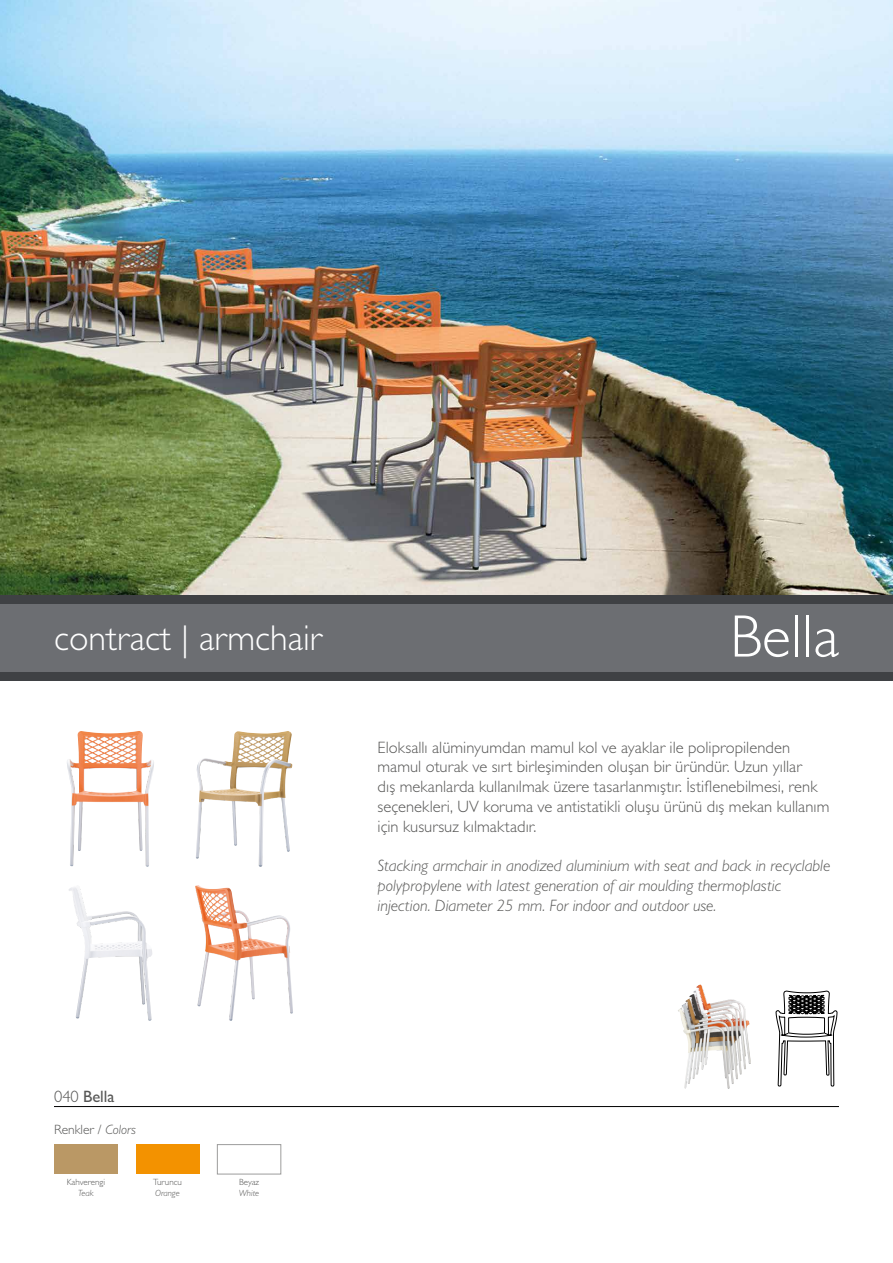
<style>
.page{position:relative;width:893px;height:1263px;background:#fff}
.page>*{position:absolute;margin:0;border:0;box-sizing:border-box;transform-origin:0 0}
.t1{font:300 60.15px "Gill Sans";color:#fff}
.t2{font:300 36px "Gill Sans";color:#fff}
.t3{font:300 16.5px/19.8px "Gill Sans";letter-spacing:.005em;color:#575756}
.t4{font:italic 300 16.5px/19.8px "Gill Sans";color:#575756}
.t5{font:16.5px "Gill Sans";color:#575756}
.t6{font:300 13.5px "Gill Sans";color:#575756}
.t7{font:300 9px "Gill Sans";color:#575756}
.t8{font:italic 300 9px "Gill Sans";color:#575756}
.s1{font-weight:300}
.s2{font-style:italic}
</style>
<div class="page">
<div style="left:136px;top:1144px;width:63px;height:30px;background:#f39200"></div>
<div style="left:54px;top:1144px;width:64px;height:30px;background:#ba9865"></div>
<div style="left:217px;top:1144px;width:64px;height:30px;background:#fff;border:1px solid #9d9d9c"></div>
<img style="left:0;top:0;width:893px;height:595px">
<img style="left:67px;top:731px;width:87px;height:136px">
<img style="left:69px;top:887px;width:83px;height:134px">
<img style="left:195px;top:885px;width:98px;height:136px">
<img style="left:196px;top:731px;width:96px;height:136px">
<img style="left:678px;top:984px;width:52px;height:105px">
<svg style="left:776px;top:990px;width:61px;height:118px"></svg>
<div style="left:0;top:604px;width:893px;height:68px;background:#6c6e72"></div>
<div style="left:0;top:672px;width:893px;height:8px;background:#3f4144"></div>
<div style="left:0;top:595px;width:893px;height:9px;background:#3f4144"></div>
<hr style="left:54px;top:1106px;width:785px;height:1px;background:#000">
<h2 class="t2" style="left:54px;top:617px;width:269px">contract | armchair</h2>
<h1 class="t1" style="left:730px;top:601px;width:111px">Bella</h1>
<p class="t5" style="left:54px;top:1087px;width:62px"><span class="s1">040</span> Bella</p>
<p class="t6" style="left:54px;top:1122px;width:84px">Renkler / <span class="s2">Colors</span></p>
<p class="t7" style="left:67px;top:1177px;width:40px">Kahverengi</p>
<p class="t8" style="left:78px;top:1188px;width:17px">Teak</p>
<p class="t7" style="left:153px;top:1177px;width:30px">Turuncu</p>
<p class="t8" style="left:155px;top:1188px;width:26px">Orange</p>
<p class="t7" style="left:239px;top:1177px;width:22px">Beyaz</p>
<p class="t8" style="left:239px;top:1188px;width:22px">White</p>
<p class="t3" style="left:378px;top:737px;width:453px">Eloksallı alüminyumdan mamul kol ve ayaklar ile polipropilenden mamul oturak ve sırt birleşiminden oluşan bir üründür. Uzun yıllar<br>dış mekanlarda kullanılmak üzere tasarlanmıştır. İstiflenebilmesi, renk seçenekleri, UV koruma ve antistatikli oluşu ürünü dış mekan kullanım için kusursuz kılmaktadır.</p>
<p class="t4" style="left:378px;top:856px;width:454px">Stacking armchair in anodized aluminium with seat and back in recyclable polypropylene with latest generation of air moulding thermoplastic injection. Diameter 25 mm. For indoor and outdoor use.</p>
</div>
